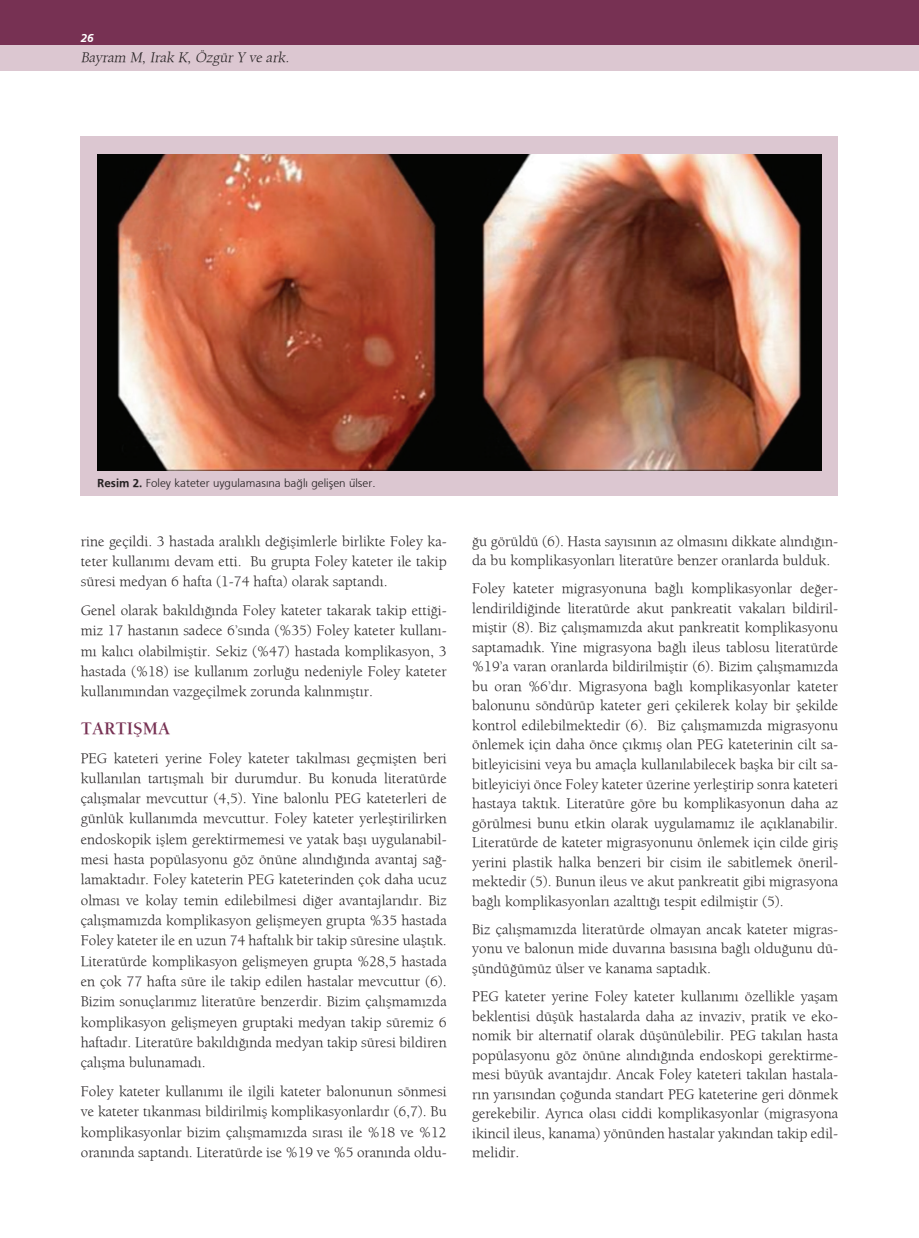
<style>
.page{position:relative;width:919px;height:1238px;background:#fff}
.page>*{position:absolute;margin:0;border:0;box-sizing:border-box;transform-origin:0 0}
.t1{font:700 18px "Berkeley";color:#773153}
.t2{font:300 15px/19.5px "Berkeley";color:#231f20;text-align:justify}
.t3{font:italic 300 15px "Berkeley";color:#231f20}
.t4{font:300 12px "Fruga Sans";color:#231f20}
.t5{font:italic 700 12px "Fruga Sans";color:#fff}
.s1{font-weight:700}
</style>
<div class="page">
<hr style="left:918px;top:0;width:1px;height:45px;background:#773153">
<div style="left:0;top:44px;width:918px;height:27px;background:#dcc7d1"></div>
<div style="left:0;top:0;width:918px;height:45px;background:#773153"></div>
<svg style="left:918px;top:45px;width:1px;height:26px"></svg>
<div style="left:81px;top:136px;width:757px;height:359px;background:#dcc7d1"></div>
<img style="left:98px;top:154px;width:723px;height:316px">
<p class="t5" style="left:81px;top:31px;width:14px">26</p>
<p class="t3" style="left:81px;top:49px;width:213px">Bayram M,Irak K,ÖzgürY ve ark.</p>
<p class="t4" style="left:97px;top:475px;width:280px"><span class="s1">Resim 2.</span> Foley kateter uygulamasına bağlı gelişen ülser.</p>
<p class="t2" style="left:81px;top:530px;width:367px;line-height:20.2px">rine geçildi. 3 hastada aralıklı değişimlerle birlikte Foley ka&shy;teter kullanımı devam etti. Bu grupta Foley kateter ile takip süresi medyan 6 hafta (1-74 hafta) olarak saptandı.</p>
<p class="t2" style="left:81px;top:600px;width:367px;line-height:20.2px">Genel olarak bakıldığında Foley kateter takarak takip ettiği&shy;miz 17 hastanın sadece 6’sında (%35) Foley kateter kullanı&shy;mı kalıcı olabilmiştir. Sekiz (%47) hastada komplikasyon, 3 hastada (%18) ise kullanım zorluğu nedeniyle Foley kateter kullanımından vazgeçilmek zorunda kalınmıştır.</p>
<p class="t1" style="left:81px;top:717px;width:91px">TARTIŞMA</p>
<p class="t2" style="left:81px;top:747px;width:367px;line-height:20.2px">PEG kateteri yerine Foley kateter takılması geçmişten beri kullanılan tartışmalı bir durumdur. Bu konuda literatürde çalışmalar mevcuttur (4,5). Yine balonlu PEG kateterleri de günlük kullanımda mevcuttur. Foley kateter yerleştirilirken endoskopik işlem gerektirmemesi ve yatak başı uygulanabil&shy;mesi hasta popülasyonu göz önüne alındığında avantaj sağ&shy;lamaktadır. Foley kateterin PEG kateterinden çok daha ucuz olması ve kolay temin edilebilmesi diğer avantajlarıdır. Biz çalışmamızda komplikasyon gelişmeyen grupta %35 hastada Foley kateter ile en uzun 74 haftalık bir takip süresine ulaştık.<br>Literatürde komplikasyon gelişmeyen grupta %28,5 hastada en çok 77 hafta süre ile takip edilen hastalar mevcuttur (6).<br>Bizim sonuçlarımız literatüre benzerdir. Bizim çalışmamızda komplikasyon gelişmeyen gruptaki medyan takip süremiz 6 haftadır. Literatüre bakıldığında medyan takip süresi bildiren çalışma bulunamadı.</p>
<p class="t2" style="left:81px;top:1080px;width:367px;line-height:20.2px">Foley kateter kullanımı ile ilgili kateter balonunun sönmesi ve kateter tıkanması bildirilmiş komplikasyonlardır (6,7). Bu komplikasyonlar bizim çalışmamızda sırası ile %18 ve %12 oranında saptandı. Literatürde ise %19 ve %5 oranında oldu-</p>
<p class="t2" style="left:472px;top:531px;width:367px">ğu görüldü (6). Hasta sayısının az olmasını dikkate alındığın&shy;da bu komplikasyonları literatüre benzer oranlarda bulduk.</p>
<p class="t2" style="left:472px;top:578px;width:367px">Foley kateter migrasyonuna bağlı komplikasyonlar değer&shy;lendirildiğinde literatürde akut pankreatit vakaları bildiril&shy;miştir (8). Biz çalışmamızda akut pankreatit komplikasyonu saptamadık. Yine migrasyona bağlı ileus tablosu literatürde %19’a varan oranlarda bildirilmiştir (6). Bizim çalışmamızda bu oran %6’dır. Migrasyona bağlı komplikasyonlar kateter balonunu söndürüp kateter geri çekilerek kolay bir şekilde kontrol edilebilmektedir (6). Biz çalışmamızda migrasyonu önlemek için daha önce çıkmış olan PEG kateterinin cilt sa&shy;bitleyicisini veya bu amaçla kullanılabilecek başka bir cilt sa&shy;bitleyiciyi önce Foley kateter üzerine yerleştirip sonra kateteri hastaya taktık. Literatüre göre bu komplikasyonun daha az görülmesi bunu etkin olarak uygulamamız ile açıklanabilir.<br>Literatürde de kateter migrasyonunu önlemek için cilde giriş yerini plastik halka benzeri bir cisim ile sabitlemek öneril&shy;mektedir (5). Bunun ileus ve akut pankreatit gibi migrasyona bağlı komplikasyonları azalttığı tespit edilmiştir (5).</p>
<p class="t2" style="left:472px;top:919px;width:367px">Biz çalışmamızda literatürde olmayan ancak kateter migras&shy;yonu ve balonun mide duvarına basısına bağlı olduğunu dü&shy;şündüğümüz ülser ve kanama saptadık.</p>
<p class="t2" style="left:472px;top:986px;width:367px">PEG kateter yerine Foley kateter kullanımı özellikle yaşam beklentisi düşük hastalarda daha az invaziv, pratik ve eko&shy;nomik bir alternatif olarak düşünülebilir. PEG takılan hasta popülasyonu göz önüne alındığında endoskopi gerektirme&shy;mesi büyük avantajdır. Ancak Foley kateteri takılan hastala&shy;rın yarısından çoğunda standart PEG kateterine geri dönmek gerekebilir. Ayrıca olası ciddi komplikasyonlar (migrasyona ikincil ileus, kanama) yönünden hastalar yakından takip edil&shy;melidir.</p>
</div>
